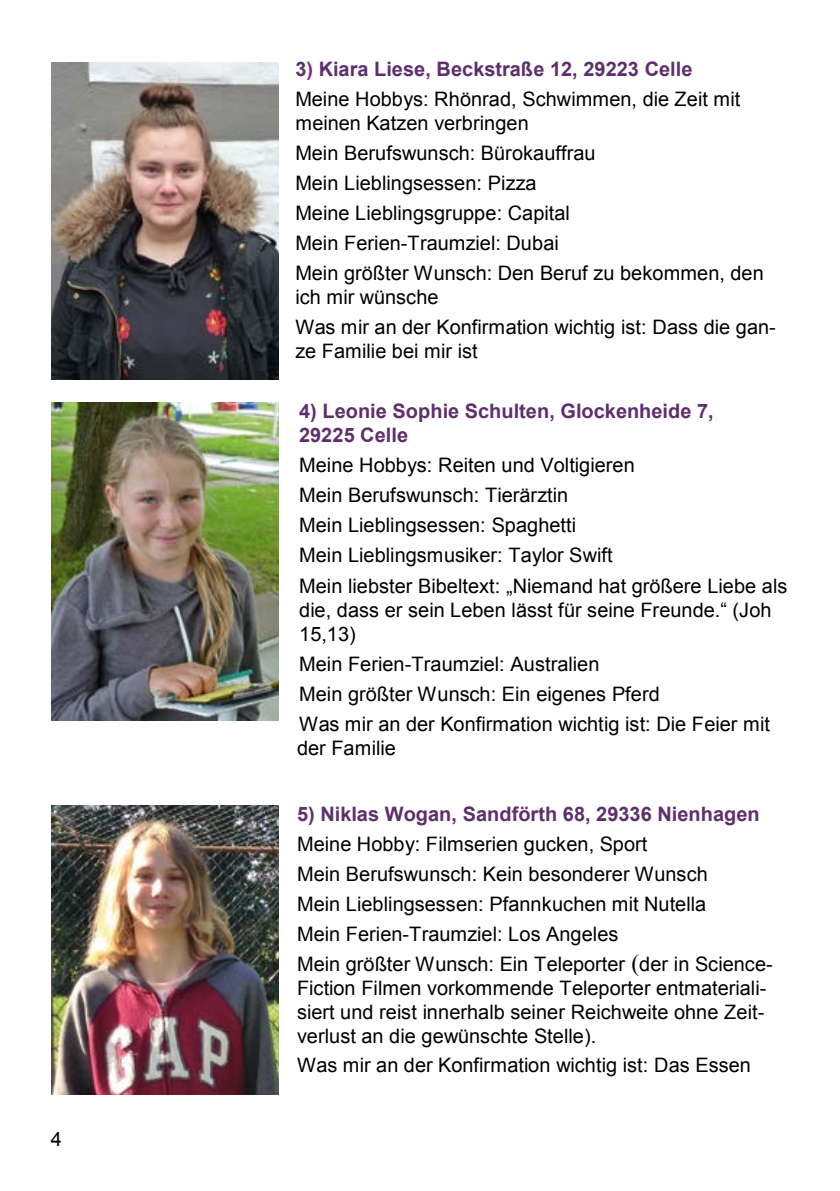
<style>
.page{position:relative;width:840px;height:1191px;background:#fff}
.page>*{position:absolute;margin:0;border:0;box-sizing:border-box;transform-origin:0 0}
.t1{font:20px/30px "Arial";color:#000}
.t2{font:700 20px/24px "Arial";color:#5e2e6d}
.t3{font:20px "Arial";color:#000}
.s1{font-weight:700;color:#5e2e6d}
.s2{font-weight:700;color:#762a7b}
.s3{font-style:inherit}
.s4{font-family:"Times New Roman";font-size:24px}
</style>
<div class="page">
<img style="left:51px;top:62px;width:227px;height:318px">
<img style="left:51px;top:403px;width:227px;height:317px">
<img style="left:51px;top:805px;width:227px;height:289px">
<p class="t1" style="left:51px;top:1124px;width:13px">4</p>
<p class="t1" style="left:295px;top:54px;width:446px"><span class="s1">3</span><span class="s2">)</span> <span class="s1">Kiara Liese</span><span class="s2">,</span> <span class="s1">Beckstraße 12, 29223 Celle<br></span>Meine Hobbys: Rhönrad, Schwimmen, die Zeit mit</p>
<p class="t1" style="left:295px;top:108px;width:469px">meinen Katzen verbringen<br>Mein Berufswunsch: Bürokauffrau<br>Mein Lieblingsessen: Pizza<br>Meine Lieblingsgruppe: Capital<br>Mein Ferien-Traumziel: Dubai<br>Mein größter Wunsch: Den Beruf zu bekommen, den</p>
<p class="t1" style="left:295px;top:282px;width:482px">ich mir wünsche<br>Was mir an der Konfirmation wichtig ist: Dass die gan-</p>
<p class="t1" style="left:295px;top:336px;width:184px">ze Familie bei mir ist</p>
<p class="t2" style="left:299px;top:400px;width:416px">4) Leonie Sophie Schulten, Glockenheide 7,<br>29225 Celle</p>
<p class="t1" style="left:299px;top:450px;width:489px">Meine Hobbys: Reiten und Voltigieren<br>Mein Berufswunsch: Tierärztin<br>Mein Lieblingsessen: Spaghetti<br>Mein Lieblingsmusiker: Taylor Swift<br>Mein liebster Bibeltext: <span class="s3">„Niemand hat größere Liebe als</span></p>
<p class="t3" style="left:299px;top:596px;width:473px">die, dass er sein Leben lässt für seine Freunde.“ (Joh</p>
<p class="t1" style="left:299px;top:618px;width:472px">15,13)<br>Mein Ferien-Traumziel: Australien<br>Mein größter Wunsch: Ein eigenes Pferd<br>Was mir an der Konfirmation wichtig ist: Die Feier mit</p>
<p class="t1" style="left:297px;top:732px;width:100px">der Familie</p>
<p class="t2" style="left:297px;top:802px;width:464px">5) Niklas Wogan, Sandförth 68, 29336 Nienhagen</p>
<p class="t1" style="left:297px;top:828px;width:477px">Meine Hobby: Filmserien gucken, Sport<br>Mein Berufswunsch: Kein besonderer Wunsch<br>Mein Lieblingsessen: Pfannkuchen mit Nutella<br>Mein Ferien-Traumziel: Los Angeles<br>Mein größter Wunsch: Ein Teleporter <span class="s4">(</span>der in Science-</p>
<p class="t1" style="left:297px;top:976px;width:470px;line-height:24px;text-align:justify">Fiction Filmen vorkommende Teleporter entmateriali&shy;siert und reist innerhalb seiner Reichweite ohne Zeit&shy;verlust an die gewünschte Stelle).</p>
<p class="t1" style="left:297px;top:1050px;width:455px">Was mir an der Konfirmation wichtig ist: Das Essen</p>
</div>
